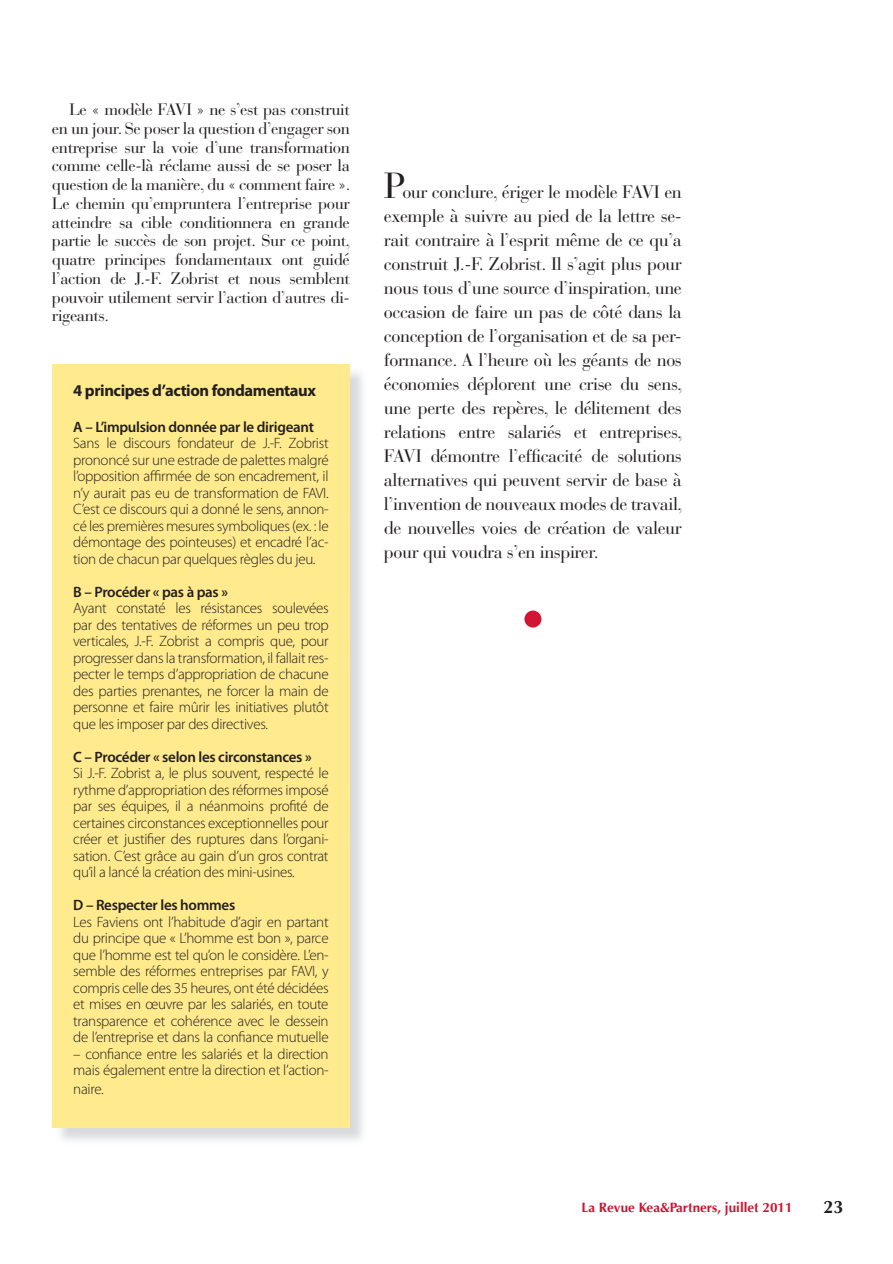
<style>
.page{position:relative;width:893px;height:1264px;background:#fff}
.page>*{position:absolute;margin:0;border:0;box-sizing:border-box;transform-origin:0 0}
.t1{font:18px/24px "Bauer Bodoni Std";letter-spacing:-.025em;color:#231f20;text-align:justify}
.t2{font:700 18px "Optima";color:#231f20}
.t3{font:16.5px/18.8px "Bauer Bodoni Std";letter-spacing:-.025em;color:#231f20;text-align:justify}
.t4{font:700 16.5px "Myriad Pro";letter-spacing:-.025em;color:#231f20}
.t5{font:300 15px/16.5px "Myriad Pro";letter-spacing:-.02em;color:#231f20;text-align:justify}
.t6{font:600 15px "Myriad Pro";letter-spacing:-.02em;color:#231f20}
.t7{font:700 13.5px "Optima";color:#cd142f}
.s1{font-size:36px}
</style>
<div class="page">
<div style="left:52px;top:364px;width:298px;height:764px;background:#ffea8d"></div>
<div style="left:524px;top:610px;width:17px;height:17px;background:#d21533;border-radius:50%"></div>
<p class="t3" style="left:52px;top:100px;width:300px;text-indent:17px">Le « modèle FAVI » ne s’est pas construit en un jour. Se poser la question d’engager son entreprise sur la voie d’une transformation comme celle-là réclame aussi de se poser la question de la manière, du « comment faire ».<br>Le chemin qu’empruntera l’entreprise pour atteindre sa cible conditionnera en grande partie le succès de son projet. Sur ce point, quatre principes fondamentaux ont guidé l’action de J.-F. Zobrist et nous semblent pouvoir utilement servir l’action d’autres di&shy;rigeants.</p>
<p class="t4" style="left:73px;top:381px;width:244px">4 principes d’action fondamentaux</p>
<p class="t6" style="left:73px;top:418px;width:242px">A – L’impulsion donnée par le dirigeant</p>
<p class="t5" style="left:73px;top:435px;width:257px">Sans le discours fondateur de J.-F. Zobrist prononcé sur une estrade de palettes malgré l’opposition affirmée de son encadrement, il n’y aurait pas eu de transformation de FAVI.<br>C’est ce discours qui a donné le sens, annon&shy;cé les premières mesures symboliques (ex. : le démontage des pointeuses) et encadré l’ac&shy;tion de chacun par quelques règles du jeu.</p>
<p class="t6" style="left:73px;top:583px;width:156px">B – Procéder « pas à pas »</p>
<p class="t5" style="left:73px;top:600px;width:257px">Ayant constaté les résistances soulevées par des tentatives de réformes un peu trop verticales, J.-F. Zobrist a compris que, pour progresser dans la transformation, il fallait res&shy;pecter le temps d’appropriation de chacune des parties prenantes, ne forcer la main de personne et faire mûrir les initiatives plutôt que les imposer par des directives.</p>
<p class="t6" style="left:73px;top:748px;width:240px">C – Procéder « selon les circonstances »</p>
<p class="t5" style="left:73px;top:765px;width:257px">Si J.-F. Zobrist a, le plus souvent, respecté le rythme d’appropriation des réformes imposé par ses équipes, il a néanmoins profité de certaines circonstances exceptionnelles pour créer et justifier des ruptures dans l’organi&shy;sation. C’est grâce au gain d’un gros contrat qu’il a lancé la création des mini-usines.</p>
<p class="t6" style="left:73px;top:897px;width:163px">D – Respecter les hommes</p>
<p class="t5" style="left:73px;top:914px;width:257px">Les Faviens ont l’habitude d’agir en partant du principe que « L’homme est bon », parce que l’homme est tel qu’on le considère. L’en&shy;semble des réformes entreprises par FAVI, y compris celle des 35 heures, ont été décidées et mises en œuvre par les salariés, en toute transparence et cohérence avec le dessein de l’entreprise et dans la confiance mutuelle</p>
<p class="t5" style="left:73px;top:1046px;width:257px">– confiance entre les salariés et la direction mais également entre la direction et l’action-</p>
<p class="t5" style="left:73px;top:1081px;width:32px">naire.</p>
<p class="t1" style="left:384px;top:180px;width:300px"><span class="s1">P</span>our conclure, ériger le modèle FAVI en exemple à suivre au pied de la lettre se&shy;rait contraire à l’esprit même de ce qu’a construit J.-F. Zobrist. Il s’agit plus pour nous tous d’une source d’inspiration, une occasion de faire un pas de côté dans la conception de l’organisation et de sa per&shy;formance. A l’heure où les géants de nos économies déplorent une crise du sens, une perte des repères, le délitement des relations entre salariés et entreprises, FAVI démontre l’efficacité de solutions alternatives qui peuvent servir de base à l’invention de nouveaux modes de travail, de nouvelles voies de création de valeur pour qui voudra s’en inspirer.</p>
<p class="t7" style="left:581px;top:1199px;width:212px">La Revue Kea&amp;Partners, juillet 2011</p>
<p class="t2" style="left:823px;top:1196px;width:22px">23</p>
</div>
